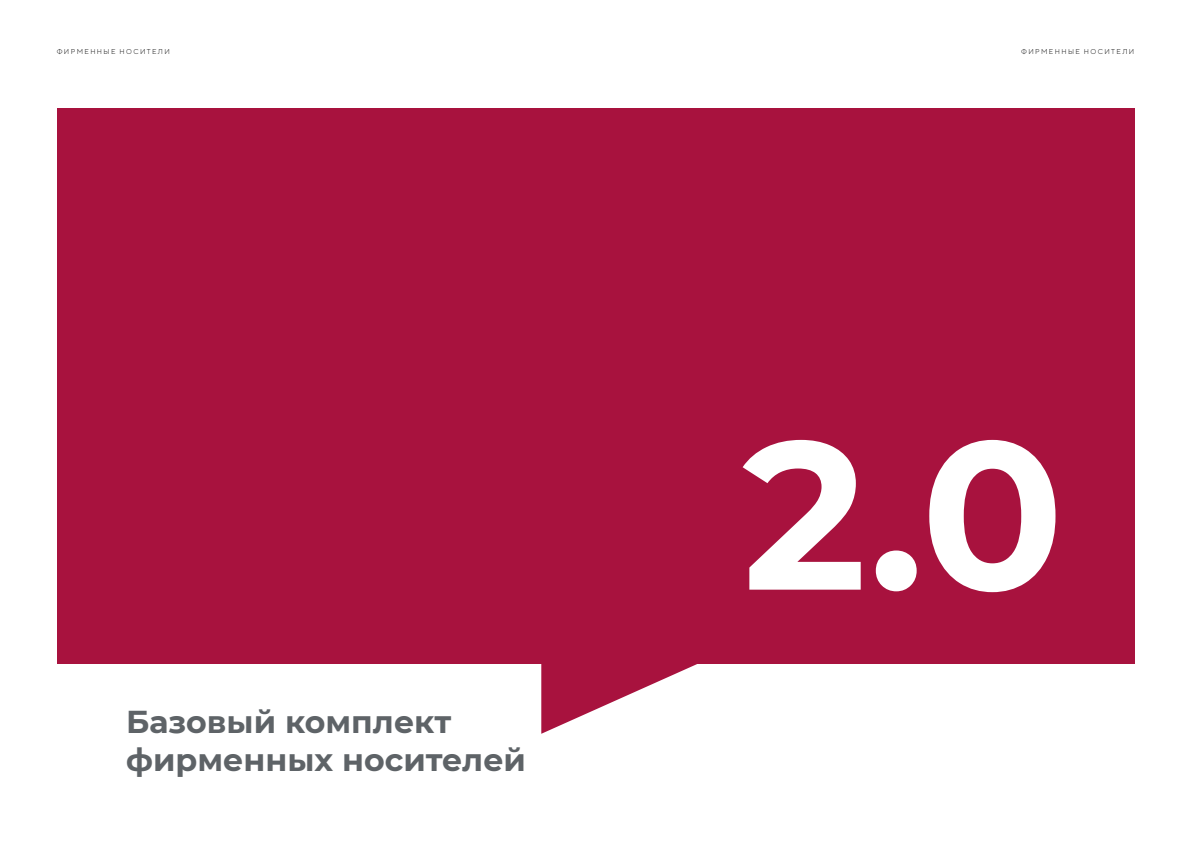
<style>
.page{position:relative;width:1191px;height:842px;background:#fff}
.page>*{position:absolute;margin:0;border:0;box-sizing:border-box;transform-origin:0 0}
.t1{font:700 210.3px "Montserrat";color:#fff}
.t2{font:700 31.6px/37.9px "Montserrat";color:#5e6367}
.t3{font:300 7px "TT Norms";letter-spacing:.2em;color:#000}
</style>
<div class="page">
<svg style="left:541px;top:664px;width:156px;height:70px"></svg>
<div style="left:57px;top:108px;width:1077px;height:556px;background:#a8123e"></div>
<p class="t3" style="left:57px;top:47px;width:115px">ФИРМЕННЫЕ НОСИТЕЛИ</p>
<h2 class="t2" style="left:126px;top:701px;width:401px">Базовый комплект фирменных носителей</h2>
<p class="t3" style="left:1021px;top:47px;width:115px">ФИРМЕННЫЕ НОСИТЕЛИ</p>
<h1 class="t1" style="left:742px;top:363px;width:323px">2.0</h1>
</div>
